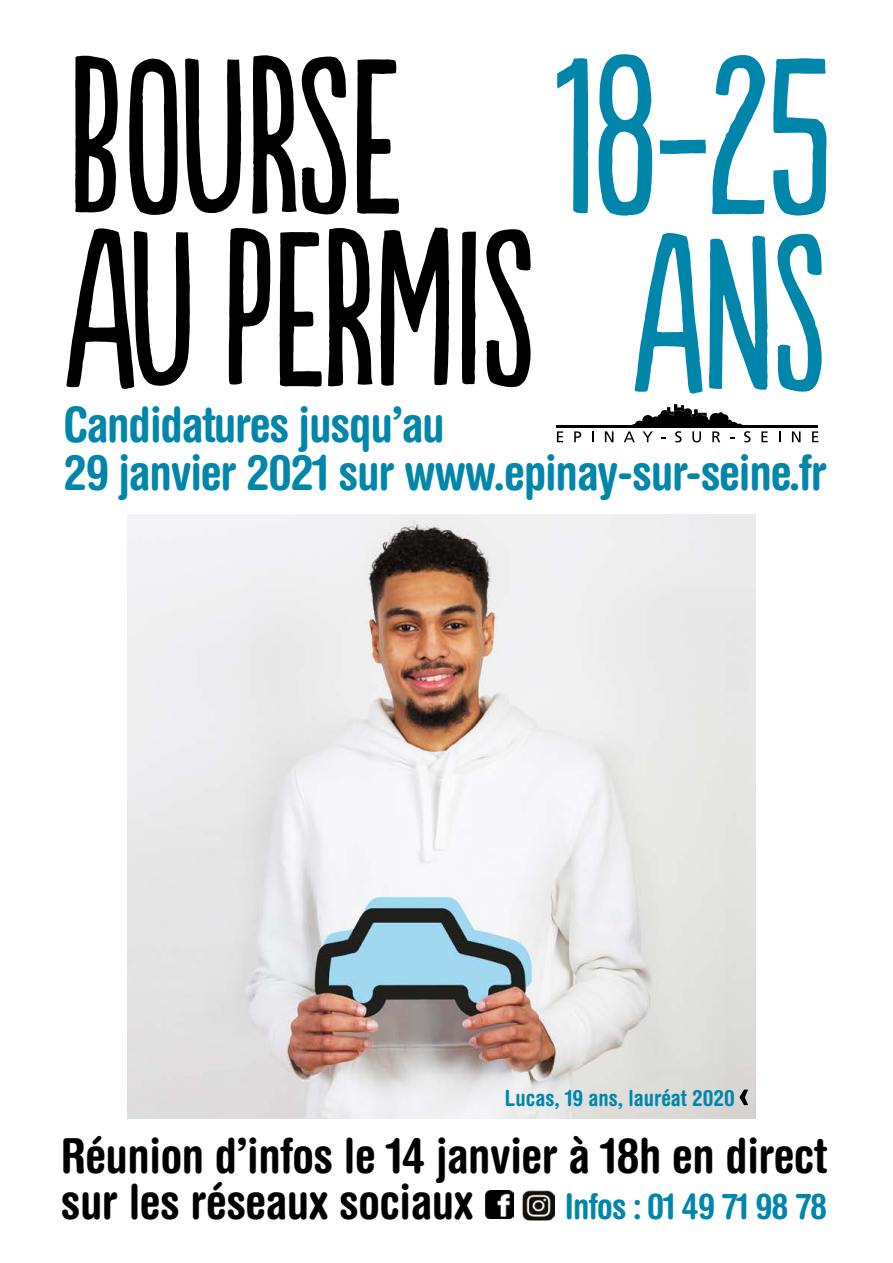
<style>
.page{position:relative;width:893px;height:1263px;background:#fff}
.page>*{position:absolute;margin:0;border:0;box-sizing:border-box;transform-origin:0 0}
.t1{font:207.45px/172.6px "Populaire";letter-spacing:-.01em;color:#000}
.t2{font:207.45px/177.1px "Populaire";letter-spacing:-.01em;color:#0086ab;text-align:center}
.t3{font:700 condensed 48.75px/48.2px "Helvetica Rounded";letter-spacing:-.025em;color:#0086ab}
.t4{font:700 condensed 48.45px/45.3px "Helvetica Rounded";letter-spacing:-.01em;color:#000}
.t5{font:700 condensed 35.4px "Helvetica Rounded";letter-spacing:-.025em;color:#0086ab}
.t6{font:700 condensed 22.35px "Helvetica Rounded";color:#0086ab}
</style>
<div class="page">
<hr style="left:557px;top:426px;width:261px;height:2px;background:#000">
<svg style="left:557px;top:431px;width:6px;height:11px"></svg>
<svg style="left:574px;top:431px;width:7px;height:11px"></svg>
<svg style="left:605px;top:431px;width:8px;height:11px"></svg>
<svg style="left:624px;top:404px;width:126px;height:38px"></svg>
<svg style="left:761px;top:431px;width:7px;height:11px"></svg>
<svg style="left:792px;top:431px;width:8px;height:11px"></svg>
<svg style="left:812px;top:431px;width:6px;height:11px"></svg>
<img style="left:523px;top:1190px;width:31px;height:31px">
<img style="left:485px;top:1191px;width:29px;height:28px">
<img style="left:128px;top:515px;width:628px;height:603px">
<svg style="left:739px;top:1089px;width:9px;height:16px"></svg>
<h1 class="t2" style="left:554px;top:58px;width:281px">18-25<br>ANS</h1>
<h1 class="t1" style="left:64px;top:60px;width:474px">BOURSE<br>AUPERMIS</h1>
<p class="t3" style="left:63px;top:399px;width:765px">Candidatures jusqu’au<br>29 janvier 2021 sur www.epinay-sur-seine.fr</p>
<p class="t6" style="left:505px;top:1084px;width:231px">Lucas, 19 ans, lauréat 2020</p>
<p class="t4" style="left:61px;top:1132px;width:767px">Réunion d’infos le 14 janvier à 18h en direct sur les réseaux sociaux</p>
<p class="t5" style="left:565px;top:1185px;width:264px">Infos : 01 49 71 98 78</p>
</div>
